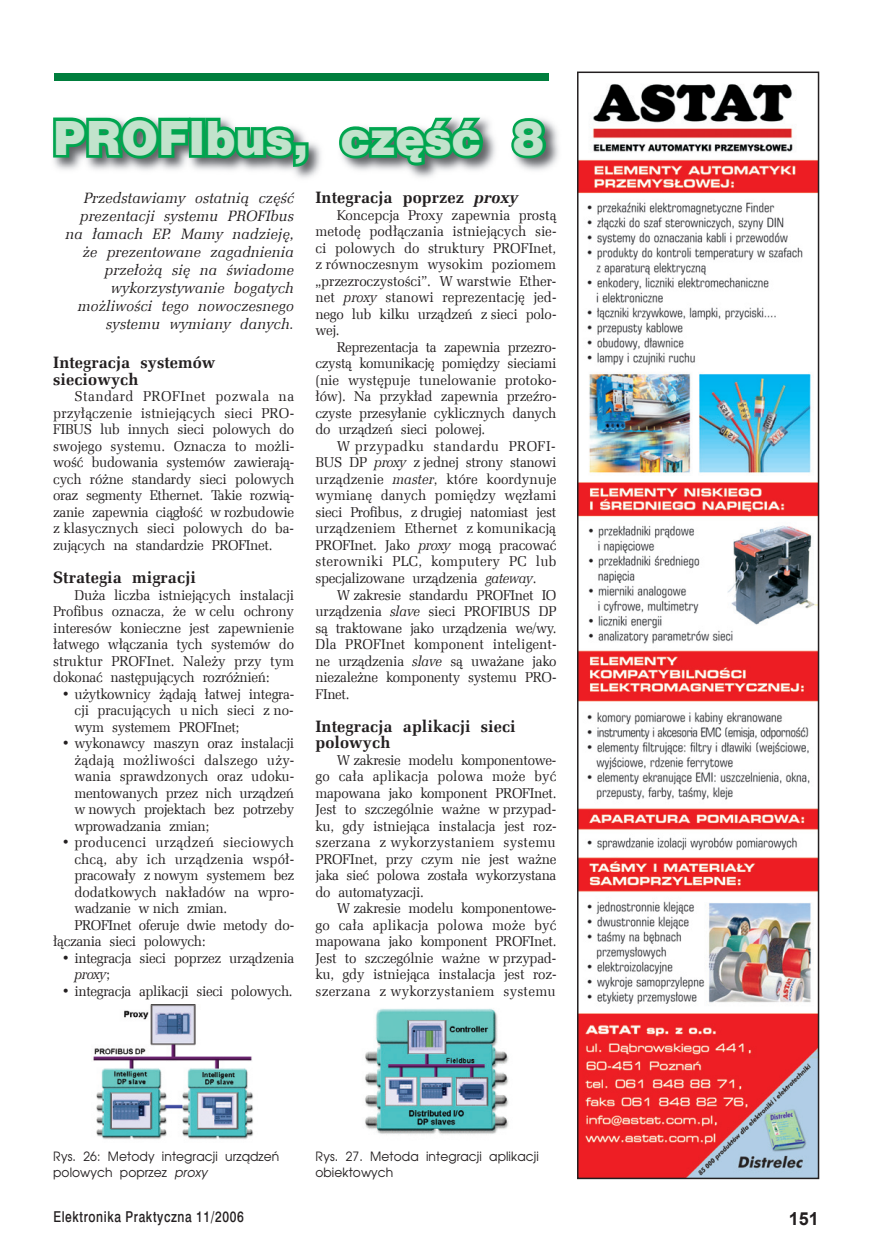
<style>
.page{position:relative;width:872px;height:1255px;background:#fff}
.page>*{position:absolute;margin:0;border:0;box-sizing:border-box;transform-origin:0 0}
.t1{font:43.5px "Swis 721 Blk 2 EU";letter-spacing:.005em;color:#c2e3cc}
.t2{font:700 18px "Arial";color:#231f20}
.t3{font:700 16.5px/16.5px "Zapf Ellipt EU";letter-spacing:.005em;color:#231f20}
.t4{font:italic 15px/18px "Zapf Ellipt EU";letter-spacing:.005em;color:#231f20;text-align:right}
.t5{font:15px "Swis 721 Md EU";letter-spacing:.05em;color:#231f20;scale:.8 1}
.t6{font:14.25px/16.5px "Zapf Ellipt EU";letter-spacing:-.025em;color:#231f20;text-align:justify;scale:.96 1}
.t7{font:14.25px "Zapf Ellipt EU";letter-spacing:.015em;color:#231f20;scale:.96 1}
.t8{font:14.25px "Zapf Ellipt EU";letter-spacing:.005em;color:#231f20;scale:.96 1}
.t9{font:14.25px "Zapf Ellipt EU";color:#231f20;scale:.96 1}
.t10{font:12.75px/16.5px "Avalon";letter-spacing:.005em;color:#231f20;scale:.96 1}
.s1{font-style:italic}
</style>
<div class="page">
<div style="left:54px;top:73px;width:494px;height:8px;background:#007e3d"></div>
<img style="left:54px;top:117px;width:505px;height:61px">
<svg style="left:53px;top:116px;width:140px;height:46px;background:#3ea16e"></svg>
<div style="left:189px;top:118px;width:16px;height:40px;border:6px solid #00a54f"></div>
<svg style="left:202px;top:117px;width:111px;height:53px"></svg>
<svg style="left:335px;top:117px;width:152px;height:51px"></svg>
<svg style="left:508px;top:117px;width:42px;height:46px"></svg>
<img style="left:93px;top:1004px;width:161px;height:136px">
<img style="left:365px;top:1008px;width:144px;height:127px">
<img style="left:577px;top:72px;width:242px;height:1107px">
<h1 class="t1" style="left:53px;top:108px;width:493px">PROFIbus, część 8</h1>
<p class="t4" style="left:66px;top:189px;width:230px">Przedstawiamy ostatnią część prezentacji systemu PROFIbus na łamach EP. Mamy nadzieję, że prezentowane zagadnienia przełożą się na świadome wykorzystywanie bogatych możliwości tego nowoczesnego systemu wymiany danych.</p>
<p class="t3" style="left:53px;top:355px;width:164px">Integracja systemów sieciowych</p>
<p class="t6" style="left:53px;top:388px;width:253px;text-indent:21px">Standard PROFInet pozwala na przyłączenie istniejących sieci PRO-FIBUS lub innych sieci polowych do swojego systemu. Oznacza to możli&shy;wość budowania systemów zawierają&shy;cych różne standardy sieci polowych oraz segmenty Ethernet. Takie rozwią&shy;zanie zapewnia ciągłość w rozbudowie z klasycznych sieci polowych do ba&shy;zujących na standardzie PROFInet.</p>
<p class="t3" style="left:53px;top:569px;width:144px">Strategia migracji</p>
<p class="t6" style="left:53px;top:586px;width:253px;text-indent:21px">Duża liczba istniejących instalacji Profibus oznacza, że w celu ochrony interesów konieczne jest zapewnienie łatwego włączania tych systemów do struktur PROFInet. Należy przy tym dokonać następujących rozróżnień:</p>
<p class="t6" style="left:74px;top:685px;width:230px;text-indent:-13px">• użytkownicy żądają łatwej integra&shy;cji pracujących u nich sieci z no&shy;wym systemem PROFInet;</p>
<p class="t6" style="left:74px;top:735px;width:230px;text-indent:-13px">• wykonawcy maszyn oraz instalacji żądają możliwości dalszego uży&shy;wania sprawdzonych oraz udoku&shy;mentowanych przez nich urządzeń w nowych projektach bez potrzeby wprowadzania zmian;</p>
<p class="t7" style="left:62px;top:833px;width:244px">• producenci urządzeń sieciowych</p>
<p class="t8" style="left:74px;top:850px;width:230px">chcą, aby ich urządzenia współ-</p>
<p class="t6" style="left:74px;top:867px;width:230px">pracowały z nowym systemem bez</p>
<p class="t9" style="left:74px;top:883px;width:230px">dodatkowych nakładów na wpro-</p>
<p class="t6" style="left:74px;top:900px;width:161px">wadzanie w nich zmian.</p>
<p class="t6" style="left:74px;top:916px;width:230px">PROFInet oferuje dwie metody do-</p>
<p class="t6" style="left:53px;top:933px;width:160px">łączania sieci polowych:</p>
<p class="t6" style="left:74px;top:949px;width:230px;text-indent:-13px">• integracja sieci poprzez urządzenia <span class="s1">proxy</span>;</p>
<p class="t6" style="left:62px;top:982px;width:242px">• integracja aplikacji sieci polowych.</p>
<p class="t3" style="left:315px;top:190px;width:205px">Integracja poprzez <span class="s1">proxy</span></p>
<p class="t6" style="left:315px;top:207px;width:252px;text-indent:21px">Koncepcja Proxy zapewnia prostą metodę podłączania istniejących sie&shy;ci polowych do struktury PROFInet, z równoczesnym wysokim poziomem „przezroczystości”. W warstwie Ether&shy;net <span class="s1">proxy</span> stanowi reprezentację jed&shy;nego lub kilku urządzeń z sieci polo&shy;wej.</p>
<p class="t6" style="left:315px;top:339px;width:253px;text-indent:21px">Reprezentacja ta zapewnia przezro&shy;czystą komunikację pomiędzy sieciami (nie występuje tunelowanie protoko&shy;łów). Na przykład zapewnia przeźro&shy;czyste przesyłanie cyklicznych danych do urządzeń sieci polowej.</p>
<p class="t6" style="left:315px;top:438px;width:253px;text-indent:21px">W przypadku standardu PROFI-BUS DP <span class="s1">proxy</span> z jednej strony stanowi urządzenie <span class="s1">master</span>, które koordynuje wymianę danych pomiędzy węzłami sieci Profibus, z drugiej natomiast jest urządzeniem Ethernet z komunikacją PROFInet. Jako <span class="s1">proxy</span> mogą pracować sterowniki PLC, komputery PC lub specjalizowane urządzenia <span class="s1">gateway</span>.</p>
<p class="t6" style="left:315px;top:586px;width:253px;text-indent:21px">W zakresie standardu PROFInet IO urządzenia <span class="s1">slave</span> sieci PROFIBUS DP są traktowane jako urządzenia we/wy.<br>Dla PROFInet komponent inteligent&shy;ne urządzenia <span class="s1">slave</span> są uważane jako niezależne komponenty systemu PRO-FInet.</p>
<p class="t3" style="left:315px;top:718px;width:202px">Integracja aplikacji sieci polowych</p>
<p class="t6" style="left:315px;top:751px;width:253px;text-indent:21px">W zakresie modelu komponentowe&shy;go cała aplikacja polowa może być mapowana jako komponent PROFInet.<br>Jest to szczególnie ważne w przypad&shy;ku, gdy istniejąca instalacja jest roz&shy;szerzana z wykorzystaniem systemu PROFInet, przy czym nie jest ważne jaka sieć polowa została wykorzystana do automatyzacji.</p>
<p class="t6" style="left:315px;top:900px;width:253px;text-indent:21px">W zakresie modelu komponentowe&shy;go cała aplikacja polowa może być mapowana jako komponent PROFInet.<br>Jest to szczególnie ważne w przypad&shy;ku, gdy istniejąca instalacja jest roz&shy;szerzana z wykorzystaniem systemu</p>
<p class="t10" style="left:53px;top:1147px;width:237px">Rys. 26: Metody integracji urządzeń polowych poprzez <span class="s1">proxy</span></p>
<p class="t10" style="left:315px;top:1147px;width:234px">Rys. 27. Metoda integracji aplikacji obiektowych</p>
<p class="t5" style="left:53px;top:1207px;width:239px">Elektronika Praktyczna 11/2006</p>
<p class="t2" style="left:788px;top:1206px;width:32px">151</p>
</div>
